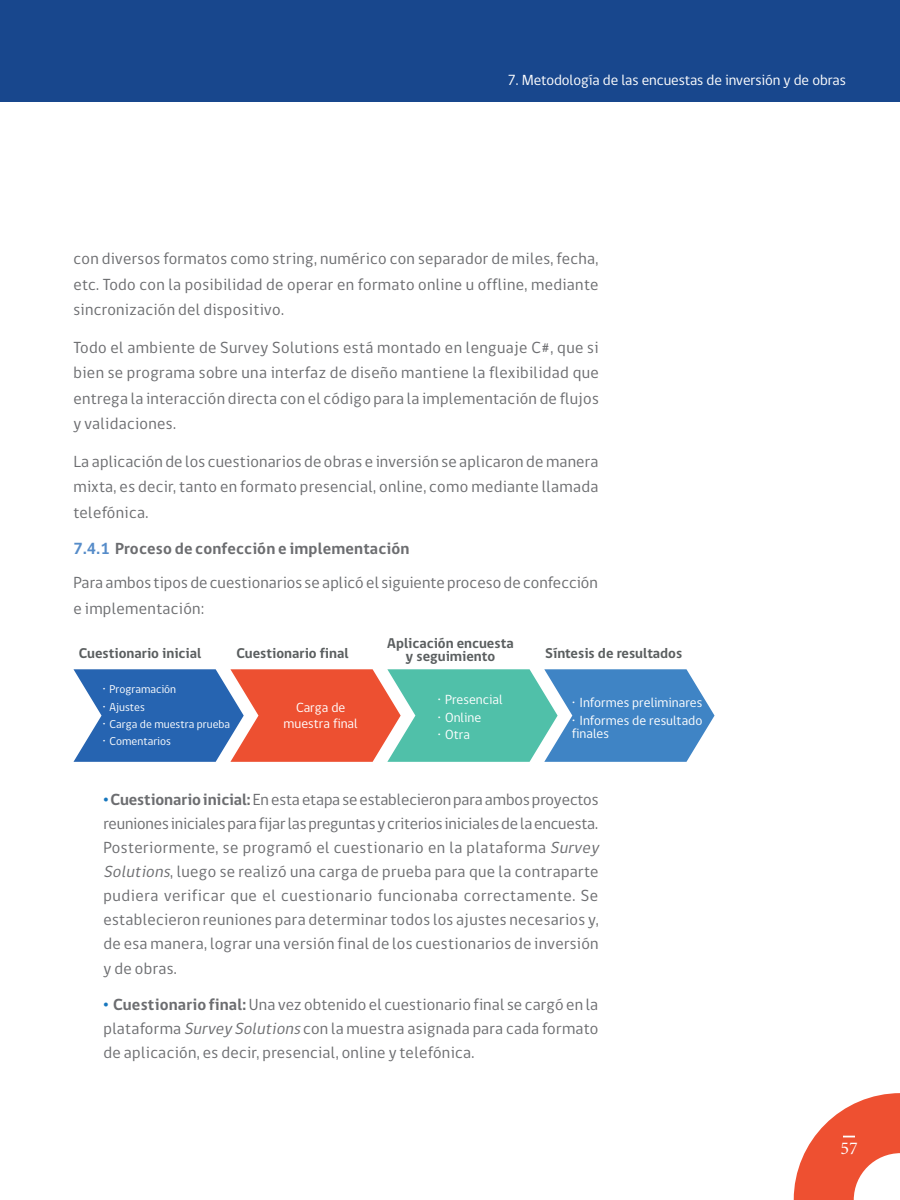
<style>
.page{position:relative;width:900px;height:1200px;background:#fff}
.page>*{position:absolute;margin:0;border:0;box-sizing:border-box;transform-origin:0 0}
.t1{font:18px "Minion";color:#fff}
.t2{font:16.5px/24px "gob CL";letter-spacing:.02em;color:#6c6d70;text-align:justify}
.t3{font:15px "gob CL";letter-spacing:-.005em;color:#fff}
.t4{font:700 14.55px/13.5px "gob CL";color:#5a5e5f;text-align:center}
.t5{font:13.5px/17.4px "gob CL";color:#fff}
.t6{font:11.7px/17.4px "gob CL";color:#fff}
.s1{font-weight:700;color:#568cc9}
.s2{font-weight:700}
.s3{font-family:"Helvetica";font-size:12.6px}
.s4{font-family:"Helvetica"}
.s5{font-family:"Minion";font-weight:700;color:#1777be}
.s6{font-style:italic}
</style>
<div class="page">
<svg style="left:794px;top:1093px;width:106px;height:107px"></svg>
<div style="left:0;top:0;width:900px;height:102px;background:#18478d"></div>
<svg style="left:73px;top:669px;width:642px;height:93px;background:#7a8da0"></svg>
<p class="t3" style="left:508px;top:69px;width:340px">7. Metodología de las encuestas de inversión y de obras</p>
<p class="t2" style="left:74px;top:247px;width:527px;line-height:25.5px">con diversos formatos como string, numérico con separador de miles, fecha, etc. Todo con la posibilidad de operar en formato online u offline, mediante sincronización del dispositivo.</p>
<p class="t2" style="left:74px;top:335px;width:527px;line-height:25.5px">Todo el ambiente de Survey Solutions está montado en lenguaje C#, que si bien se programa sobre una interfaz de diseño mantiene la flexibilidad que entrega la interacción directa con el código para la implementación de flujos y validaciones.</p>
<p class="t2" style="left:74px;top:449px;width:527px;line-height:25.5px">La aplicación de los cuestionarios de obras e inversión se aplicaron de manera mixta, es decir, tanto en formato presencial, online, como mediante llamada telefónica.</p>
<p class="t2" style="left:74px;top:531px;width:526px;line-height:34.5px"><span class="s1">7.4.1</span> <span class="s2">Proceso de confección e implementación<br></span>Para ambos tipos de cuestionarios se aplicó el siguiente proceso de confección</p>
<p class="t2" style="left:74px;top:597px;width:132px">e implementación:</p>
<p class="t4" style="left:79px;top:647px;width:124px">Cuestionario inicial</p>
<p class="t4" style="left:237px;top:647px;width:114px">Cuestionario final</p>
<p class="t4" style="left:387px;top:637px;width:128px">Aplicación encuesta y seguimiento</p>
<p class="t4" style="left:545px;top:647px;width:139px">Síntesis de resultados</p>
<p class="t6" style="left:103px;top:681px;width:129px"><span class="s3">·</span> Programación<br><span class="s3">·</span> Ajustes<br><span class="s3">·</span> Carga de muestra prueba <span class="s3">·</span> Comentarios</p>
<p class="t5" style="left:438px;top:692px;width:67px"><span class="s4">·</span> Presencial <span class="s4">·</span> Online<br><span class="s4">·</span> Otra</p>
<p class="t5" style="left:572px;top:695px;width:132px"><span class="s4">·</span> Informes preliminares <span class="s4">·</span> Informes de resultado</p>
<p class="t5" style="left:572px;top:726px;width:39px">finales</p>
<p class="t5" style="left:284px;top:700px;width:76px;line-height:15.5px;text-align:center">Carga de muestra final</p>
<p class="t2" style="left:103px;top:788px;width:501px;text-align:left"><span class="s5">•</span> <span class="s2">Cuestionario inicial:</span> En esta etapa se establecieron para ambos proyectos reuniones iniciales para fijar las preguntas y criterios iniciales de la encuesta.<br>Posteriormente, se programó el cuestionario en la plataforma <span class="s6">Survey Solutions</span>, luego se realizó una carga de prueba para que la contraparte pudiera verificar que el cuestionario funcionaba correctamente. Se establecieron reuniones para determinar todos los ajustes necesarios y, de esa manera, lograr una versión final de los cuestionarios de inversión</p>
<p class="t2" style="left:103px;top:957px;width:75px">y de obras.</p>
<p class="t2" style="left:103px;top:993px;width:497px"><span class="s5">•</span> <span class="s2">Cuestionario final:</span> Una vez obtenido el cuestionario final se cargó en la plataforma <span class="s6">Survey Solutions</span> con la muestra asignada para cada formato de aplicación, es decir, presencial, online y telefónica.</p>
<p class="t1" style="left:840px;top:1140px;width:19px">57</p>
</div>
